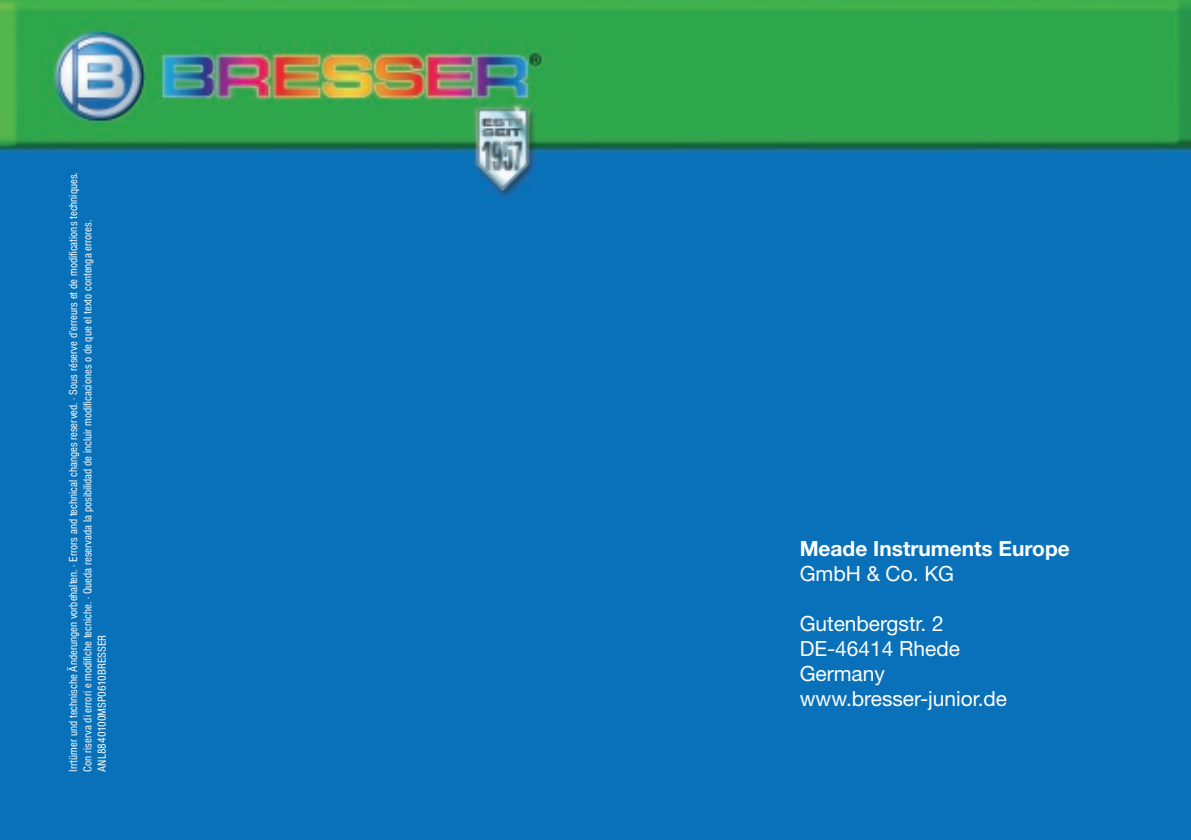
<style>
.page{position:relative;width:1191px;height:840px;background:#fff}
.page>*{position:absolute;margin:0;border:0;box-sizing:border-box;transform-origin:0 0}
.t1{font:20.8px/25px "Helvetica Neue";color:#fff}
.t2{font:700 20.8px "Helvetica Neue";color:#fff}
.t3{font:12px/14.4px "Nimbus San D Reg Con";color:#fff}
</style>
<div class="page">
<img style="left:0;top:0;width:1191px;height:839px">
<p class="t3" style="left:66px;top:771px;width:600px;rotate:-90deg">Irrtümer und technische Änderungen vorbehalten. · Errors and technical changes reserved. · Sous réserve d’erreurs et de modifications techniques.<br>Con riserva di errori e modifiche tecniche. · Queda reservada la posibilidad de incluir modificaciones o de que el texto contenga errores.<br>ANL8840100MSP0610BRESSER</p>
<h1 class="t2" style="left:799px;top:535px;width:272px">Meade Instruments Europe</h1>
<h1 class="t1" style="left:799px;top:560px;width:156px">GmbH &amp; Co. KG</h1>
<h1 class="t1" style="left:799px;top:610px;width:209px">Gutenbergstr. 2<br>DE-46414 Rhede<br>Germany www.bresser-junior.de</h1>
</div>
